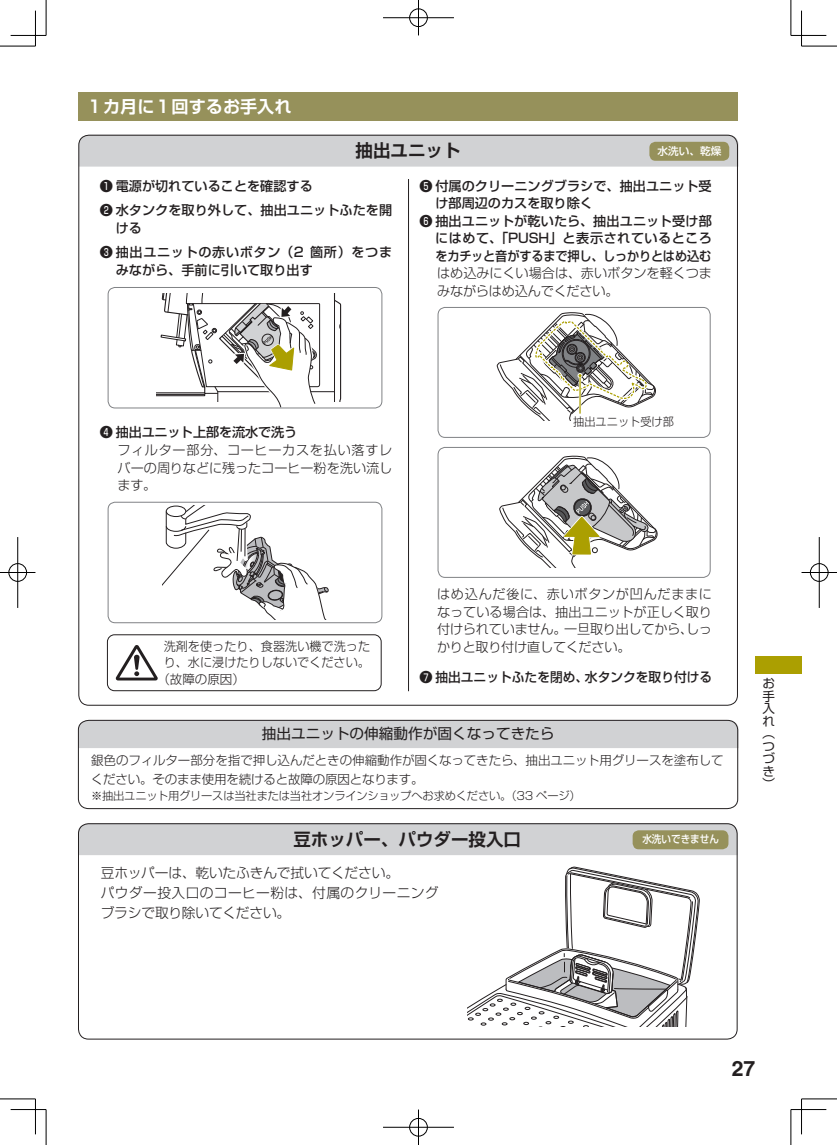
<style>
.page{position:relative;width:837px;height:1145px;background:#fff}
.page>*{position:absolute;margin:0;border:0;box-sizing:border-box;transform-origin:0 0}
.t1{font:700 21.25px "Helvetica";color:#231f20}
.t2{font:700 17.5px "Shin Go Pr 5 De";color:#231f20}
.t3{font:700 17.12px "Shin Go Pr 5 De";color:#fff}
.t4{font:14.62px "Shin Go Pr 5";color:#231f20}
.t5{font:300 13.75px/20px "Shin Go Pr 5";letter-spacing:-.01em;color:#231f20}
.t6{font:300 13.12px/17.5px "Shin Go Pr 5";letter-spacing:-.01em;color:#231f20;text-align:justify}
.t7{font:500 13.12px/24.6px "Shin Go Pr 5";color:#231f20}
.t8{font:500 13.12px "Shin Go Pr 5";letter-spacing:-.02em;color:#231f20;scale:.93 1}
.t9{font:500 13.12px/24.6px "Shin Go Pr 5";letter-spacing:.05em;color:#231f20}
.t10{font:500 13.12px "Shin Go Pr 5";letter-spacing:.04em;color:#231f20}
.t11{font:300 12.5px/18.1px "Shin Go Pr 5";letter-spacing:-.005em;color:#231f20}
.t12{font:12.5px/12.5px "Shin Go Pr 5";color:#231f20;text-align:justify}
.t13{font:300 11.5px "Shin Go Pr 5";color:#231f20}
.t14{font:300 11.25px "Shin Go Pr 5";letter-spacing:-.015em;color:#231f20}
.t15{font:500 10.62px "Shin Go Pr 5";color:#fff;scale:.9 1}
.t16{font:500 10.62px "Shin Go Pr 5";color:#fff}
</style>
<div class="page">
<svg style="left:468px;top:866px;width:231px;height:161px"></svg>
<div style="left:78px;top:823px;width:659px;height:32px;background:#d1d2d4"></div>
<div style="left:632px;top:830px;width:96px;height:19px;background:#96915b;border-radius:6px"></div>
<div style="left:78px;top:92px;width:659px;height:28px;background:#96915b"></div>
<svg style="left:79px;top:135px;width:659px;height:32px;background:#cdcdcf"></svg>
<div style="left:78px;top:823px;width:659px;height:216px;border:1px solid #231f20;border-radius:10px"></div>
<svg style="left:156px;top:293px;width:185px;height:113px"></svg>
<div style="left:108px;top:287px;width:274px;height:121px;border:1px solid #808285;border-radius:7px"></div>
<div style="left:437px;top:307px;width:273px;height:131px;border:1px solid #808285;border-radius:7px"></div>
<div style="left:437px;top:447px;width:273px;height:130px;border:1px solid #808285;border-radius:7px"></div>
<div style="left:108px;top:502px;width:274px;height:121px;border:1px solid #808285;border-radius:7px"></div>
<div style="left:755px;top:656px;width:46px;height:17px;background:#ab9f01"></div>
<div style="left:107px;top:634px;width:274px;height:57px;border:1px solid #231f20;border-radius:7px"></div>
<svg style="left:116px;top:645px;width:42px;height:35px"></svg>
<hr style="left:408px;top:179px;width:1px;height:512px;background:#231f20">
<div style="left:649px;top:142px;width:80px;height:19px;background:#96915b;border-radius:6px"></div>
<svg style="left:499px;top:456px;width:159px;height:111px"></svg>
<svg style="left:163px;top:505px;width:166px;height:114px"></svg>
<svg style="left:496px;top:312px;width:160px;height:108px"></svg>
<hr style="left:578px;top:377px;width:3px;height:36px;background:#fff">
<hr style="left:579px;top:377px;width:1px;height:36px;background:#ab9f01">
<div style="left:78px;top:720px;width:660px;height:28px;background:#d1d2d4"></div>
<div style="left:78px;top:720px;width:659px;height:89px;border:1px solid #231f20;border-radius:10px"></div>
<hr style="left:0;top:46px;width:35px;height:1px;background:#000">
<hr style="left:801px;top:46px;width:35px;height:1px;background:#000">
<hr style="left:0;top:1098px;width:35px;height:1px;background:#000">
<hr style="left:801px;top:1098px;width:35px;height:1px;background:#000">
<hr style="left:46px;top:0;width:1px;height:35px;background:#000">
<hr style="left:46px;top:1109px;width:1px;height:35px;background:#000">
<hr style="left:790px;top:0;width:1px;height:35px;background:#000">
<hr style="left:790px;top:1109px;width:1px;height:35px;background:#000">
<hr style="left:11px;top:35px;width:35px;height:1px;background:#000">
<hr style="left:790px;top:35px;width:36px;height:1px;background:#000">
<hr style="left:11px;top:1109px;width:35px;height:1px;background:#000">
<hr style="left:790px;top:1109px;width:36px;height:1px;background:#000">
<hr style="left:35px;top:11px;width:1px;height:35px;background:#000">
<hr style="left:35px;top:1098px;width:1px;height:36px;background:#000">
<hr style="left:801px;top:11px;width:1px;height:35px;background:#000">
<hr style="left:801px;top:1098px;width:1px;height:36px;background:#000">
<div style="left:408px;top:8px;width:20px;height:19px;border:2px solid #fff;border-radius:50%"></div>
<hr style="left:383px;top:17px;width:71px;height:2px;background:#fff">
<hr style="left:417px;top:0;width:2px;height:35px;background:#fff">
<div style="left:409px;top:9px;width:18px;height:18px;border:1px solid #000;border-radius:50%"></div>
<hr style="left:383px;top:18px;width:71px;height:1px;background:#000">
<hr style="left:418px;top:0;width:1px;height:35px;background:#000">
<div style="left:408px;top:1117px;width:20px;height:20px;border:2px solid #fff;border-radius:50%"></div>
<hr style="left:383px;top:1126px;width:71px;height:2px;background:#fff">
<hr style="left:417px;top:1109px;width:2px;height:35px;background:#fff">
<div style="left:409px;top:1118px;width:18px;height:18px;border:1px solid #000;border-radius:50%"></div>
<hr style="left:383px;top:1127px;width:71px;height:1px;background:#000">
<hr style="left:418px;top:1109px;width:1px;height:35px;background:#000">
<div style="left:8px;top:562px;width:19px;height:20px;border:2px solid #fff;border-radius:50%"></div>
<hr style="left:0;top:571px;width:35px;height:2px;background:#fff">
<hr style="left:17px;top:537px;width:2px;height:71px;background:#fff">
<div style="left:9px;top:563px;width:18px;height:18px;border:1px solid #000;border-radius:50%"></div>
<hr style="left:0;top:572px;width:35px;height:1px;background:#000">
<hr style="left:18px;top:537px;width:1px;height:71px;background:#000">
<div style="left:809px;top:562px;width:19px;height:20px;border:2px solid #fff;border-radius:50%"></div>
<hr style="left:801px;top:571px;width:35px;height:2px;background:#fff">
<div style="left:809px;top:563px;width:19px;height:18px;border:1px solid #000;border-radius:50%"></div>
<hr style="left:801px;top:572px;width:35px;height:1px;background:#000">
<hr style="left:818px;top:537px;width:1px;height:71px;background:#000">
<h3 class="t3" style="left:86px;top:92px;width:207px">１カ月に１回するお手入れ</h3>
<h2 class="t2" style="left:355px;top:136px;width:106px">抽出ユニット</h2>
<p class="t16" style="left:657px;top:142px;width:65px">水洗い、乾燥</p>
<p class="t7" style="left:100px;top:172px;width:294px">❶ 電源が切れていることを確認する<br>❷ 水タンクを取り外して、抽出ユニットふたを開</p>
<p class="t9" style="left:100px;top:214px;width:294px;text-indent:16px">ける<br>❸ 抽出ユニットの赤いボタン（2 箇所）をつま</p>
<p class="t7" style="left:116px;top:256px;width:198px">みながら、手前に引いて取り出す</p>
<p class="t7" style="left:419px;top:172px;width:294px">❺ 付属のクリーニングブラシで、抽出ユニット受</p>
<p class="t7" style="left:435px;top:189px;width:159px">け部周辺のカスを取り除く</p>
<p class="t7" style="left:419px;top:207px;width:294px">❻ 抽出ユニットが乾いたら、抽出ユニット受け部</p>
<p class="t10" style="left:435px;top:227px;width:278px">にはめて、「PUSH」と表示されているところ</p>
<p class="t8" style="left:435px;top:245px;width:298px">をカチッと音がするまで押し、しっかりとはめ込む</p>
<p class="t6" style="left:437px;top:263px;width:276px">はめ込みにくい場合は、赤いボタンを軽くつまみながらはめ込んでください。</p>
<p class="t7" style="left:100px;top:418px;width:199px">❹ 抽出ユニット上部を流水で洗う</p>
<p class="t6" style="left:117px;top:440px;width:276px">フィルター部分、コーヒーカスを払い落すレバーの周りなどに残ったコーヒー粉を洗い流します。</p>
<p class="t13" style="left:573px;top:412px;width:102px">抽出ユニット受け部</p>
<p class="t11" style="left:164px;top:636px;width:208px">洗剤を使ったり、食器洗い機で洗った</p>
<p class="t11" style="left:164px;top:652px;width:208px">り、水に浸けたりしないでください。</p>
<p class="t11" style="left:157px;top:668px;width:89px">（故障の原因）</p>
<p class="t6" style="left:437px;top:584px;width:276px">はめ込んだ後に、赤いボタンが凹んだままになっている場合は、抽出ユニットが正しく取り付けられていません。一旦取り出してから、しっかりと取り付け直してください。</p>
<p class="t7" style="left:419px;top:663px;width:294px">❼ 抽出ユニットふたを閉め、水タンクを取り付ける</p>
<p class="t4" style="left:262px;top:722px;width:294px">抽出ユニットの伸縮動作が固くなってきたら</p>
<p class="t11" style="left:91px;top:750px;width:634px">銀色のフィルター部分を指で押し込んだときの伸縮動作が固くなってきたら、抽出ユニット用グリースを塗布してください。そのまま使用を続けると故障の原因となります。</p>
<p class="t14" style="left:91px;top:786px;width:491px">※抽出ユニット用グリースは当社または当社オンラインショップへお求めください。（33 ページ）</p>
<h2 class="t2" style="left:293px;top:824px;width:229px">豆ホッパー、パウダー投入口</h2>
<p class="t5" style="left:101px;top:862px;width:339px">豆ホッパーは、乾いたふきんで拭いてください。<br>パウダー投入口のコーヒー粉は、付属のクリーニングブラシで取り除いてください。</p>
<p class="t15" style="left:642px;top:830px;width:86px">水洗いできません</p>
<p class="t12" style="left:762px;top:676px;width:14px">お手入れ（つづき）</p>
<h1 class="t1" style="left:731px;top:1055px;width:25px">27</h1>
</div>
